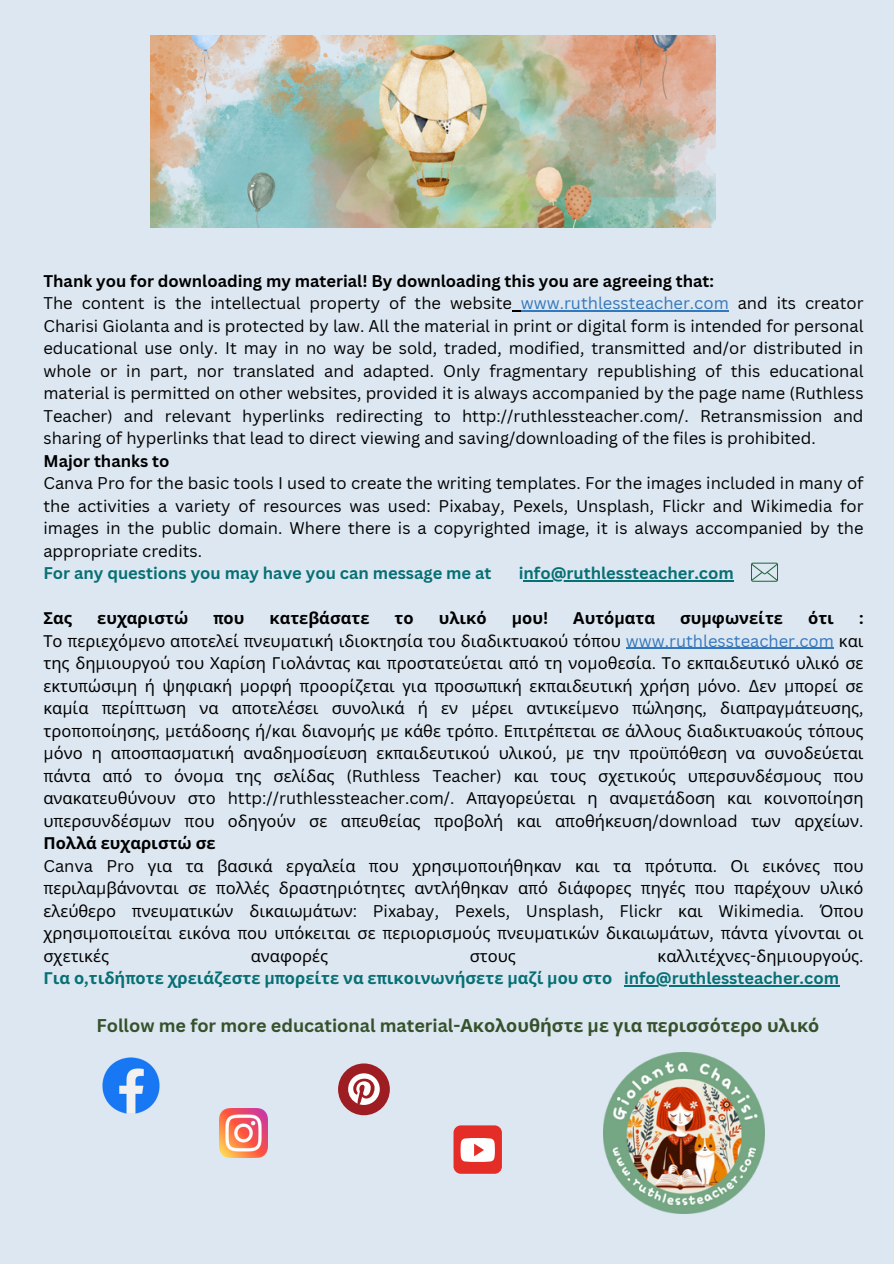
<style>
.page{position:relative;width:894px;height:1264px;background:#fff}
.page>*{position:absolute;margin:0;border:0;box-sizing:border-box;transform-origin:0 0}
.t1{font:700 18px "Canva Sans";color:#35522c}
.t2{font:16.5px/22.5px "Noto Sans";color:#000;text-align:justify}
.t3{font:16.5px/22.5px "Canva Sans";color:#000;text-align:justify}
.t4{font:700 16.5px "Canva Sans";color:#077074}
.t5{font:700 16.5px "Canva Sans";color:#000}
.t6{font:700 16.5px "Noto Sans";color:#077074}
.t7{font:700 16.5px "Noto Sans";color:#000}
.s1{color:#3377bd}
.s2{font-family:"Canva Sans"}
.s3{font-family:"Noto Sans"}
.s4{font-family:"Canva Sans";font-weight:700}
.s5{font-family:"Canva Sans";color:#3377bd}
.s6{font-weight:700}
</style>
<div class="page">
<div style="left:0;top:0;width:893px;height:1263px;background:#dde7f1"></div>
<img style="left:150px;top:36px;width:565px;height:191px">
<hr style="left:520px;top:310px;width:208px;height:1px;background:#3377bd">
<hr style="left:523px;top:580px;width:210px;height:1px;background:#077074">
<hr style="left:625px;top:648px;width:208px;height:1px;background:#3377bd">
<hr style="left:624px;top:985px;width:214px;height:1px;background:#077074">
<svg style="left:751px;top:562px;width:26px;height:19px"></svg>
<div style="left:453px;top:1125px;width:49px;height:48px;background:#e52d27;border-radius:7px"></div>
<svg style="left:460px;top:1138px;width:34px;height:23px"></svg>
<div style="left:338px;top:1063px;width:52px;height:52px;background:#9e1d22;border-radius:50%"></div>
<svg style="left:348px;top:1073px;width:31px;height:31px"></svg>
<img style="left:219px;top:1108px;width:49px;height:49px">
<img style="left:102px;top:1057px;width:58px;height:57px">
<img style="left:603px;top:1052px;width:161px;height:161px">
<p class="t5" style="left:43px;top:269px;width:672px">Thank you for downloading my material! By downloading this you are agreeing that:</p>
<p class="t3" style="left:43px;top:291px;width:821px">The content is the intellectual property of the website <span class="s1">www.ruthlessteacher.com</span> and its creator Charisi Giolanta and is protected by law. All the material in print or digital form is intended for personal educational use only. It may in no way be sold, traded, modified, transmitted and/or distributed in whole or in part, nor translated and adapted. Only fragmentary republishing of this educational material is permitted on other websites, provided it is always accompanied by the page name (Ruthless Teacher) and relevant hyperlinks redirecting to http://ruthlessteacher.com/. Retransmission and sharing of hyperlinks that lead to direct viewing and saving/downloading of the files is prohibited.</p>
<p class="t5" style="left:43px;top:449px;width:127px">Major thanks to</p>
<p class="t3" style="left:43px;top:471px;width:821px">Canva Pro for the basic tools I used to create the writing templates. For the images included in many of the activities a variety of resources was used: Pixabay, Pexels, Unsplash, Flickr and Wikimedia for images in the public domain. Where there is a copyrighted image, it is always accompanied by the appropriate credits.</p>
<p class="t4" style="left:43px;top:561px;width:449px">For any questions you may have you can message me at</p>
<p class="t4" style="left:518px;top:561px;width:216px">info@ruthlessteacher.com</p>
<p class="t7" style="left:43px;top:606px;width:30px">Σας</p>
<p class="t7" style="left:97px;top:606px;width:92px">ευχαριστώ</p>
<p class="t7" style="left:213px;top:606px;width:33px"><span class="s2">π</span>ου</p>
<p class="t7" style="left:269px;top:606px;width:101px">κατεβάσατε</p>
<p class="t7" style="left:394px;top:606px;width:21px">το</p>
<p class="t7" style="left:438px;top:606px;width:49px">υλικό</p>
<p class="t5" style="left:511px;top:606px;width:38px">μ<span class="s3">ου</span>!</p>
<p class="t7" style="left:573px;top:606px;width:83px">Αυτό<span class="s2">μ</span>ατα</p>
<p class="t7" style="left:680px;top:606px;width:104px">συ<span class="s2">μ</span>φωνείτε</p>
<p class="t7" style="left:807px;top:606px;width:27px">ότι</p>
<p class="t2" style="left:43px;top:606px;width:821px;text-indent:815px"><span class="s4">:<br></span>Το <span class="s2">π</span>εριεχό<span class="s2">μ</span>ενο α<span class="s2">π</span>οτελεί <span class="s2">π</span>νευ<span class="s2">μ</span>ατική ιδιοκτησία του διαδικτυακού τό<span class="s2">π</span>ου <span class="s5">www.ruthlessteacher.com</span> και της δη<span class="s2">μ</span>ιουργού του Χαρίση Γιολάντας και <span class="s2">π</span>ροστατεύεται α<span class="s2">π</span>ό τη νο<span class="s2">μ</span>οθεσία<span class="s2">.</span> Το εκ<span class="s2">π</span>αιδευτικό υλικό σε εκτυ<span class="s2">π</span>ώσι<span class="s2">μ</span>η ή ψηφιακή <span class="s2">μ</span>ορφή <span class="s2">π</span>ροορίζεται για <span class="s2">π</span>ροσω<span class="s2">π</span>ική εκ<span class="s2">π</span>αιδευτική χρήση <span class="s2">μ</span>όνο<span class="s2">. Δ</span>εν <span class="s2">μπ</span>ορεί σε κα<span class="s2">μ</span>ία <span class="s2">π</span>ερί<span class="s2">π</span>τωση να α<span class="s2">π</span>οτελέσει συνολικά ή εν <span class="s2">μ</span>έρει αντικεί<span class="s2">μ</span>ενο <span class="s2">π</span>ώλησης<span class="s2">,</span> δια<span class="s2">π</span>ραγ<span class="s2">μ</span>άτευσης<span class="s2">, </span>τρο<span class="s2">π</span>ο<span class="s2">π</span>οίησης<span class="s2">, μ</span>ετάδοσης ή<span class="s2">/</span>και διανο<span class="s2">μ</span>ής <span class="s2">μ</span>ε κάθε τρό<span class="s2">π</span>ο<span class="s2">.</span> Ε<span class="s2">π</span>ιτρέ<span class="s2">π</span>εται σε άλλους διαδικτυακούς τό<span class="s2">π</span>ους <span class="s2">μ</span>όνο η α<span class="s2">π</span>οσ<span class="s2">π</span>ασ<span class="s2">μ</span>ατική αναδη<span class="s2">μ</span>οσίευση εκ<span class="s2">π</span>αιδευτικού υλικού<span class="s2">, μ</span>ε την <span class="s2">π</span>ροϋ<span class="s2">π</span>όθεση να συνοδεύεται <span class="s2">π</span>άντα α<span class="s2">π</span>ό το όνο<span class="s2">μ</span>α της σελίδας <span class="s2">(Ruthless Teacher)</span> και τους σχετικούς υ<span class="s2">π</span>ερσυνδέσ<span class="s2">μ</span>ους <span class="s2">π</span>ου ανακατευθύνουν στο <span class="s2">http://ruthlessteacher.com/.</span> Α<span class="s2">π</span>αγορεύεται η ανα<span class="s2">μ</span>ετάδοση και κοινο<span class="s2">π</span>οίηση υ<span class="s2">π</span>ερσυνδέσ<span class="s2">μ</span>ων <span class="s2">π</span>ου οδηγούν σε α<span class="s2">π</span>ευθείας <span class="s2">π</span>ροβολή και α<span class="s2">π</span>οθήκευση<span class="s2">/download</span> των αρχείων<span class="s2">.<br></span><span class="s6">Πολλά ευχαριστώ σε</span></p>
<p class="t2" style="left:43px;top:854px;width:821px"><span class="s2">Canva Pro</span> για τα βασικά εργαλεία <span class="s2">π</span>ου χρησι<span class="s2">μ</span>ο<span class="s2">π</span>οιήθηκαν και τα <span class="s2">π</span>ρότυ<span class="s2">π</span>α<span class="s2">.</span> Οι εικόνες <span class="s2">π</span>ου <span class="s2">π</span>εριλα<span class="s2">μ</span>βάνονται σε <span class="s2">π</span>ολλές δραστηριότητες αντλήθηκαν α<span class="s2">π</span>ό διάφορες <span class="s2">π</span>ηγές <span class="s2">π</span>ου <span class="s2">π</span>αρέχουν υλικό ελεύθερο <span class="s2">π</span>νευ<span class="s2">μ</span>ατικών δικαιω<span class="s2">μ</span>άτων<span class="s2">: Pixabay, Pexels, Unsplash, Flickr</span> και <span class="s2">Wikimedia.</span> Ό<span class="s2">π</span>ου χρησι<span class="s2">μ</span>ο<span class="s2">π</span>οιείται εικόνα <span class="s2">π</span>ου υ<span class="s2">π</span>όκειται σε <span class="s2">π</span>εριορισ<span class="s2">μ</span>ούς <span class="s2">π</span>νευ<span class="s2">μ</span>ατικών δικαιω<span class="s2">μ</span>άτων<span class="s2">, π</span>άντα γίνονται οι σχετικές</p>
<p class="t2" style="left:251px;top:944px;width:79px">αναφορές</p>
<p class="t2" style="left:469px;top:944px;width:48px">στους</p>
<p class="t2" style="left:657px;top:944px;width:207px">καλλιτέχνες<span class="s2">-</span>δη<span class="s2">μ</span>ιουργούς<span class="s2">.</span></p>
<p class="t6" style="left:43px;top:966px;width:570px">Για ο<span class="s2">,</span>τιδή<span class="s2">π</span>οτε χρειάζεστε <span class="s2">μπ</span>ορείτε να ε<span class="s2">π</span>ικοινωνήσετε <span class="s2">μ</span>αζί <span class="s2">μ</span>ου στο</p>
<h1 class="t4" style="left:624px;top:966px;width:216px">info@ruthlessteacher.com</h1>
<h1 class="t1" style="left:96px;top:1012px;width:724px">Follow me for more educational material-<span class="s3">Ακολουθήστε</span> μ<span class="s3">ε για</span> π<span class="s3">ερισσότερο υλικό</span></h1>
</div>
